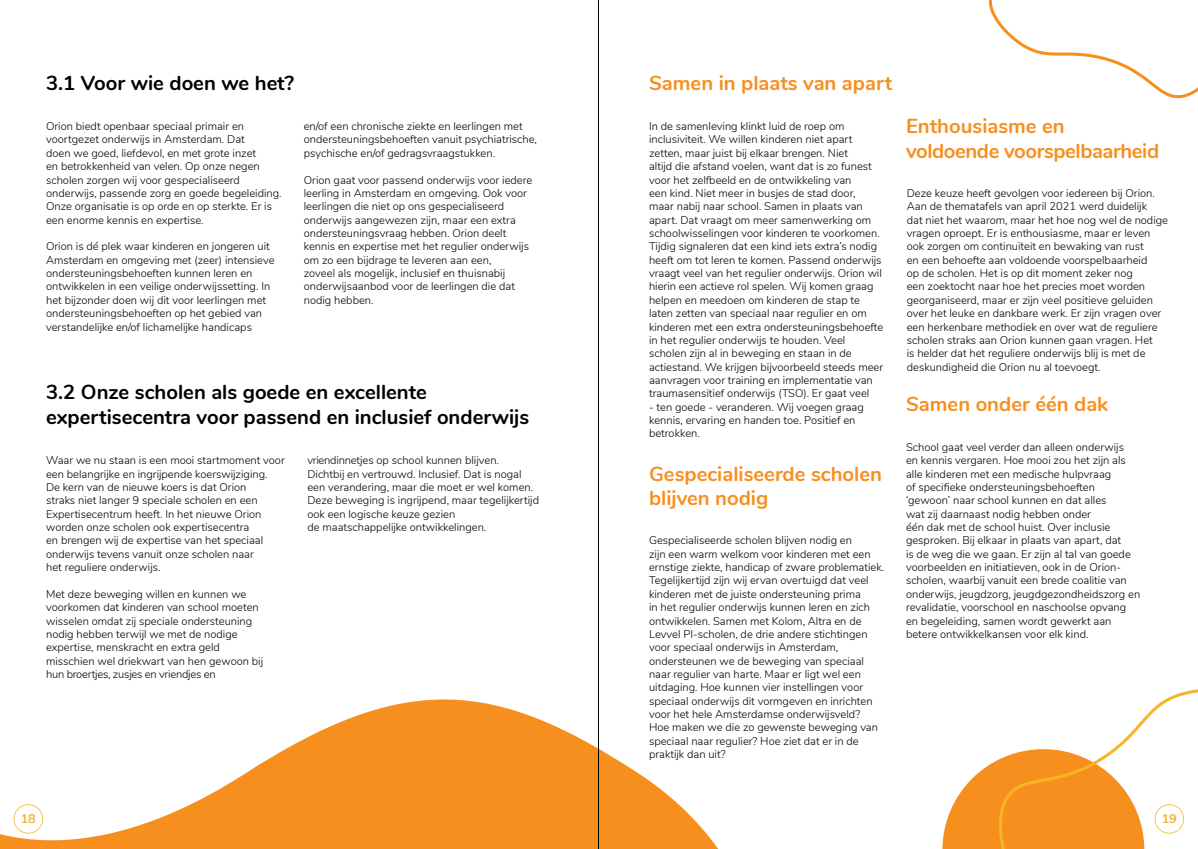
<style>
.page{position:relative;width:1198px;height:849px;background:#fff}
.page>*{position:absolute;margin:0;border:0;box-sizing:border-box;transform-origin:0 0}
.t1{font:700 20.25px/24.2px "Nunito";color:#000}
.t2{font:700 20.25px/24.2px "Nunito";color:#f78f1e}
.t3{font:700 20.25px/24.2px "Nunito";letter-spacing:-.02em;color:#f78f1e}
.t4{font:700 12.62px "Nunito";color:#f2b436}
.t5{font:300 11.12px/13.4px "Nunito";color:#000}
</style>
<div class="page">
<svg style="left:0;top:699px;width:719px;height:150px;fill:#f78f1e"></svg>
<svg style="left:942px;top:689px;width:256px;height:160px"></svg>
<svg style="left:988px;top:0;width:210px;height:98px"></svg>
<hr style="left:598px;top:0;width:1px;height:849px;background:#000">
<h1 class="t1" style="left:46px;top:70px;width:250px">3.1 Voor wie doen we het?</h1>
<p class="t5" style="left:46px;top:119px;width:237px">Orion biedt openbaar speciaal primair en voortgezet onderwijs in Amsterdam. Dat<br>doen we goed, liefdevol, en met grote inzet<br>en betrokkenheid van velen. Op onze negen scholen zorgen wij voor gespecialiseerd onderwijs, passende zorg en goede begeleiding.<br>Onze organisatie is op orde en op sterkte. Er is een enorme kennis en expertise.</p>
<p class="t5" style="left:46px;top:239px;width:230px">Orion is dé plek waar kinderen en jongeren uit Amsterdam en omgeving met (zeer) intensieve ondersteuningsbehoeften kunnen leren en ontwikkelen in een veilige onderwijssetting. In het bijzonder doen wij dit voor leerlingen met ondersteuningsbehoeften op het gebied van verstandelijke en/of lichamelijke handicaps</p>
<p class="t5" style="left:304px;top:119px;width:235px">en/of een chronische ziekte en leerlingen met ondersteuningsbehoeften vanuit psychiatrische, psychische en/of gedragsvraagstukken.</p>
<p class="t5" style="left:304px;top:172px;width:230px">Orion gaat voor passend onderwijs voor iedere leerling in Amsterdam en omgeving. Ook voor leerlingen die niet op ons gespecialiseerd onderwijs aangewezen zijn, maar een extra ondersteuningsvraag hebben. Orion deelt kennis en expertise met het regulier onderwijs om zo een bijdrage te leveren aan een,<br>zoveel als mogelijk, inclusief en thuisnabij onderwijsaanbod voor de leerlingen die dat nodig hebben.</p>
<h1 class="t1" style="left:46px;top:379px;width:484px">3.2 Onze scholen als goede en excellente expertisecentra voor passend en inclusief onderwijs</h1>
<p class="t5" style="left:46px;top:453px;width:240px">Waar we nu staan is een mooi startmoment voor een belangrijke en ingrijpende koerswijziging.<br>De kern van de nieuwe koers is dat Orion<br>straks niet langer 9 speciale scholen en een Expertisecentrum heeft. In het nieuwe Orion worden onze scholen ook expertisecentra<br>en brengen wij de expertise van het speciaal onderwijs tevens vanuit onze scholen naar<br>het reguliere onderwijs.</p>
<p class="t5" style="left:46px;top:587px;width:219px">Met deze beweging willen en kunnen we voorkomen dat kinderen van school moeten wisselen omdat zij speciale ondersteuning nodig hebben terwijl we met de nodige expertise, menskracht en extra geld misschien wel driekwart van hen gewoon bij hun broertjes, zusjes en vriendjes en</p>
<p class="t5" style="left:307px;top:453px;width:233px">vriendinnetjes op school kunnen blijven.<br>Dichtbij en vertrouwd. Inclusief. Dat is nogal een verandering, maar die moet er wel komen.<br>Deze beweging is ingrijpend, maar tegelijkertijd ook een logische keuze gezien<br>de maatschappelijke ontwikkelingen.</p>
<h1 class="t2" style="left:649px;top:70px;width:245px">Samen in plaats van apart</h1>
<p class="t5" style="left:649px;top:119px;width:236px">In de samenleving klinkt luid de roep om inclusiviteit. We willen kinderen niet apart zetten, maar juist bij elkaar brengen. Niet<br>altijd die afstand voelen, want dat is zo funest voor het zelfbeeld en de ontwikkeling van<br>een kind. Niet meer in busjes de stad door, maar nabij naar school. Samen in plaats van apart. Dat vraagt om meer samenwerking om schoolwisselingen voor kinderen te voorkomen.<br>Tijdig signaleren dat een kind iets extra’s nodig heeft om tot leren te komen. Passend onderwijs vraagt veel van het regulier onderwijs. Orion wil hierin een actieve rol spelen. Wij komen graag helpen en meedoen om kinderen de stap te laten zetten van speciaal naar regulier en om kinderen met een extra ondersteuningsbehoefte in het regulier onderwijs te houden. Veel scholen zijn al in beweging en staan in de actiestand. We krijgen bijvoorbeeld steeds meer aanvragen voor training en implementatie van traumasensitief onderwijs (TSO). Er gaat veel</p>
<p class="t5" style="left:649px;top:400px;width:216px">- ten goede - veranderen. Wij voegen graag kennis, ervaring en handen toe. Positief en betrokken.</p>
<h1 class="t2" style="left:649px;top:460px;width:234px">Gespecialiseerde scholen blijven nodig</h1>
<p class="t5" style="left:649px;top:533px;width:237px">Gespecialiseerde scholen blijven nodig en<br>zijn een warm welkom voor kinderen met een ernstige ziekte, handicap of zware problematiek.<br>Tegelijkertijd zijn wij ervan overtuigd dat veel kinderen met de juiste ondersteuning prima<br>in het regulier onderwijs kunnen leren en zich ontwikkelen. Samen met Kolom, Altra en de Levvel PI-scholen, de drie andere stichtingen voor speciaal onderwijs in Amsterdam, ondersteunen we de beweging van speciaal naar regulier van harte. Maar er ligt wel een uitdaging. Hoe kunnen vier instellingen voor speciaal onderwijs dit vormgeven en inrichten voor het hele Amsterdamse onderwijsveld?<br>Hoe maken we die zo gewenste beweging van speciaal naar regulier? Hoe ziet dat er in de praktijk dan uit?</p>
<h1 class="t3" style="left:906px;top:113px;width:255px">Enthousiasme en voldoende voorspelbaarheid</h1>
<p class="t5" style="left:906px;top:186px;width:263px">Deze keuze heeft gevolgen voor iedereen bij Orion.<br>Aan de thematafels van april 2021 werd duidelijk<br>dat niet het waarom, maar het hoe nog wel de nodige vragen oproept. Er is enthousiasme, maar er leven ook zorgen om continuïteit en bewaking van rust<br>en een behoefte aan voldoende voorspelbaarheid<br>op de scholen. Het is op dit moment zeker nog<br>een zoektocht naar hoe het precies moet worden georganiseerd, maar er zijn veel positieve geluiden over het leuke en dankbare werk. Er zijn vragen over een herkenbare methodiek en over wat de reguliere scholen straks aan Orion kunnen gaan vragen. Het<br>is helder dat het reguliere onderwijs blij is met de deskundigheid die Orion nu al toevoegt.</p>
<h1 class="t2" style="left:906px;top:390px;width:204px">Samen onder één dak</h1>
<p class="t5" style="left:906px;top:440px;width:236px">School gaat veel verder dan alleen onderwijs<br>en kennis vergaren. Hoe mooi zou het zijn als alle kinderen met een medische hulpvraag<br>of specifieke ondersteuningsbehoeften ‘gewoon’ naar school kunnen en dat alles<br>wat zij daarnaast nodig hebben onder<br>één dak met de school huist. Over inclusie gesproken. Bij elkaar in plaats van apart, dat<br>is de weg die we gaan. Er zijn al tal van goede voorbeelden en initiatieven, ook in de Orion&shy;scholen, waarbij vanuit een brede coalitie van onderwijs, jeugdzorg, jeugdgezondheidszorg en revalidatie, voorschool en naschoolse opvang en begeleiding, samen wordt gewerkt aan betere ontwikkelkansen voor elk kind.</p>
<p class="t4" style="left:21px;top:810px;width:17px">18</p>
<p class="t4" style="left:1161px;top:810px;width:17px">19</p>
</div>
